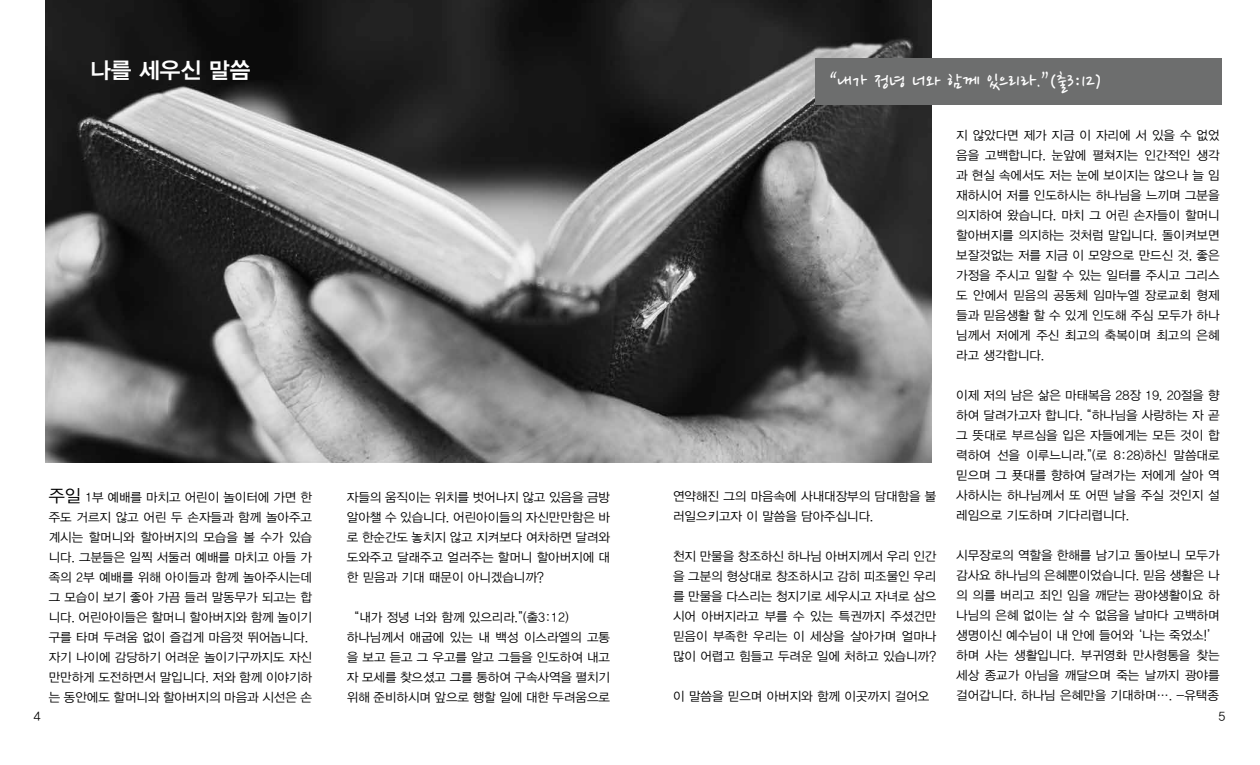
<style>
.page{position:relative;width:1260px;height:765px;background:#fff}
.page>*{position:absolute;margin:0;border:0;box-sizing:border-box;transform-origin:0 0}
.t1{font:22.5px "Nanum Pen";letter-spacing:.01em;color:#fff}
.t2{font:22.5px "YDIYGO340";color:#fff}
.t3{font:12.5px/20px "YDIYGO320";color:#000;text-align:justify}
.s1{font-size:17.5px}
</style>
<div class="page">
<img style="left:45px;top:0;width:887px;height:462px">
<div style="left:816px;top:59px;width:406px;height:46px;background:#6d6e6e"></div>
<h1 class="t2" style="left:90px;top:57px;width:162px">나를 세우신 말씀</h1>
<p class="t3" style="left:49px;top:488px;width:265px;text-align:left"><span class="s1">주일</span> 1부 예배를 마치고 어린이 놀이터에 가면 한 주도 거르지 않고 어린 두 손자들과 함께 놀아주고 계시는 할머니와 할아버지의 모습을 볼 수가 있습 니다. 그분들은 일찍 서둘러 예배를 마치고 아들 가 족의 2부 예배를 위해 아이들과 함께 놀아주시는데 그 모습이 보기 좋아 가끔 들러 말동무가 되고는 합 니다. 어린아이들은 할머니 할아버지와 함께 놀이기 구를 타며 두려움 없이 즐겁게 마음껏 뛰어놉니다. 자기 나이에 감당하기 어려운 놀이기구까지도 자신 만만하게 도전하면서 말입니다. 저와 함께 이야기하 는 동안에도 할머니와 할아버지의 마음과 시선은 손</p>
<p class="t3" style="left:347px;top:488px;width:265px">자들의 움직이는 위치를 벗어나지 않고 있음을 금방 알아챌 수 있습니다. 어린아이들의 자신만만함은 바 로 한순간도 놓치지 않고 지켜보다 여차하면 달려와 도와주고 달래주고 얼러주는 할머니 할아버지에 대 한 믿음과 기대 때문이 아니겠습니까?</p>
<p class="t3" style="left:347px;top:608px;width:265px;text-align:left">“내가 정녕 너와 함께 있으리라.”(출3:12) 하나님께서 애굽에 있는 내 백성 이스라엘의 고통 을 보고 듣고 그 우고를 알고 그들을 인도하여 내고 자 모세를 찾으셨고 그를 통하여 구속사역을 펼치기 위해 준비하시며 앞으로 행할 일에 대한 두려움으로</p>
<h1 class="t1" style="left:829px;top:71px;width:274px">“내가 정녕 너와 함께 있으리라.”(출3:12)</h1>
<p class="t3" style="left:673px;top:487px;width:265px">연약해진 그의 마음속에 사내대장부의 담대함을 불 러일으키고자 이 말씀을 담아주십니다.</p>
<p class="t3" style="left:673px;top:547px;width:265px">천지 만물을 창조하신 하나님 아버지께서 우리 인간 을 그분의 형상대로 창조하시고 감히 피조물인 우리 를 만물을 다스리는 청지기로 세우시고 자녀로 삼으 시어 아버지라고 부를 수 있는 특권까지 주셨건만 믿음이 부족한 우리는 이 세상을 살아가며 얼마나 많이 어렵고 힘들고 두려운 일에 처하고 있습니까?</p>
<p class="t3" style="left:673px;top:687px;width:258px">이 말씀을 믿으며 아버지와 함께 이곳까지 걸어오</p>
<p class="t3" style="left:956px;top:126px;width:265px">지 않았다면 제가 지금 이 자리에 서 있을 수 없었 음을 고백합니다. 눈앞에 펼쳐지는 인간적인 생각 과 현실 속에서도 저는 눈에 보이지는 않으나 늘 임 재하시어 저를 인도하시는 하나님을 느끼며 그분을 의지하여 왔습니다. 마치 그 어린 손자들이 할머니 할아버지를 의지하는 것처럼 말입니다. 돌이켜보면 보잘것없는 저를 지금 이 모양으로 만드신 것, 좋은 가정을 주시고 일할 수 있는 일터를 주시고 그리스 도 안에서 믿음의 공동체 임마누엘 장로교회 형제 들과 믿음생활 할 수 있게 인도해 주심 모두가 하나 님께서 저에게 주신 최고의 축복이며 최고의 은혜 라고 생각합니다.</p>
<p class="t3" style="left:956px;top:386px;width:265px">이제 저의 남은 삶은 마태복음 28장 19, 20절을 향 하여 달려가고자 합니다.“하나님을 사랑하는 자 곧 그 뜻대로 부르심을 입은 자들에게는 모든 것이 합 력하여 선을 이루느니라.”(로 8:28)하신 말씀대로 믿으며 그 푯대를 향하여 달려가는 저에게 살아 역 사하시는 하나님께서 또 어떤 날을 주실 것인지 설 레임으로 기도하며 기다리렵니다.</p>
<p class="t3" style="left:956px;top:546px;width:265px">시무장로의 역할을 한해를 남기고 돌아보니 모두가 감사요 하나님의 은혜뿐이었습니다. 믿음 생활은 나 의 의를 버리고 죄인 임을 깨닫는 광야생활이요 하 나님의 은혜 없이는 살 수 없음을 날마다 고백하며 생명이신 예수님이 내 안에 들어와‘나는 죽었소!’ 하며 사는 생활입니다. 부귀영화 만사형통을 찾는 세상 종교가 아님을 깨달으며 죽는 날까지 광야를 걸어갑니다. 하나님 은혜만을 기대하며…. -유택종</p>
<p class="t3" style="left:34px;top:707px;width:9px">4</p>
<p class="t3" style="left:1219px;top:707px;width:9px">5</p>
</div>
